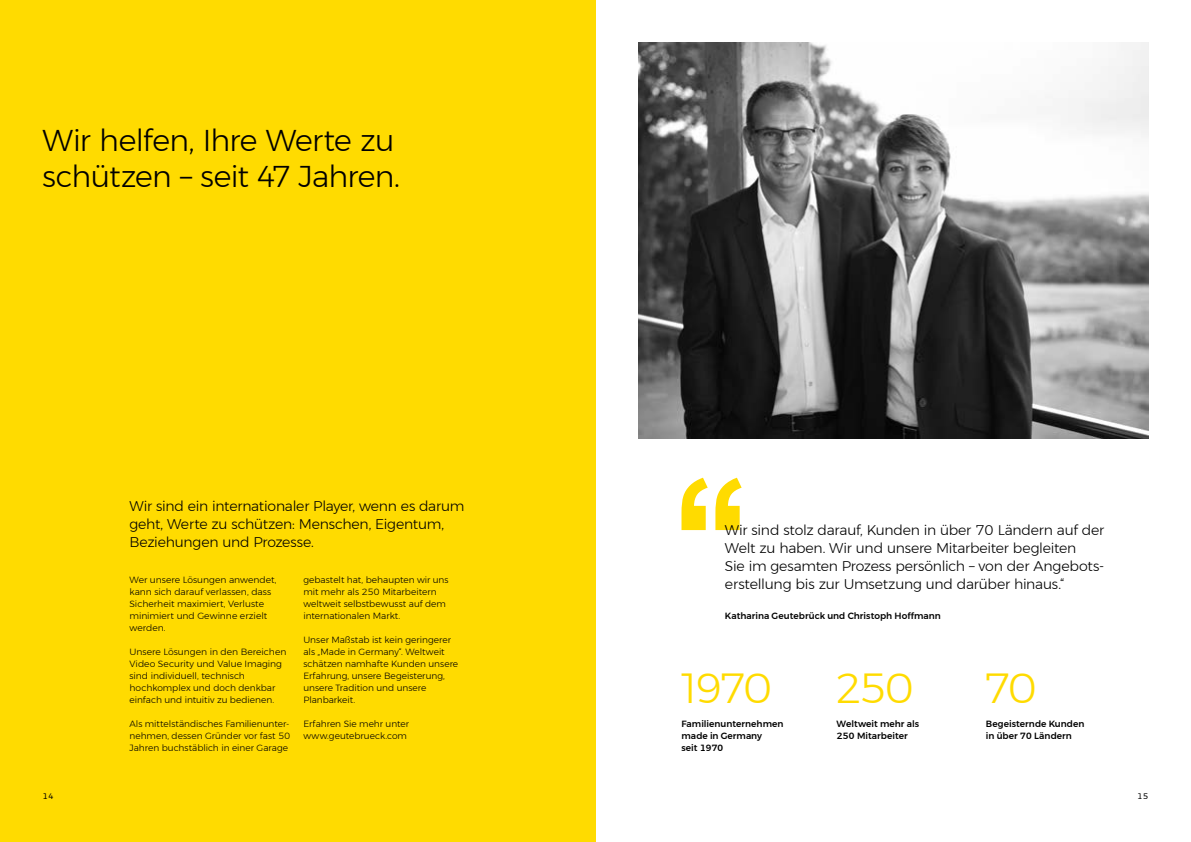
<style>
.page{position:relative;width:1191px;height:842px;background:#fff}
.page>*{position:absolute;margin:0;border:0;box-sizing:border-box;transform-origin:0 0}
.t1{font:300 42px "Montserrat";letter-spacing:-.035em;color:#ffdb00}
.t2{font:300 30px/36px "Montserrat";letter-spacing:-.025em;color:#000}
.t3{font:300 14px/18px "Montserrat";letter-spacing:-.015em;color:#000}
.t4{font:300 9px/12px "Montserrat";color:#000}
.t5{font:500 9px/12px "Montserrat";color:#000}
.t6{font:8px "Montserrat";color:#000}
</style>
<div class="page">
<div style="left:0;top:0;width:595px;height:842px;background:#ffdb00"></div>
<img style="left:638px;top:43px;width:510px;height:395px">
<svg style="left:681px;top:478px;width:60px;height:52px"></svg>
<h2 class="t2" style="left:43px;top:121px;width:359px">Wir helfen, Ihre Werte zu schützen – seit 47 Jahren.</h2>
<h3 class="t3" style="left:129px;top:496px;width:336px">Wir sind ein internationaler Player, wenn es darum geht, Werte zu schützen: Menschen, Eigentum,<br>Beziehungen und Prozesse.</h3>
<p class="t4" style="left:129px;top:573px;width:149px">Wer unsere Lösungen anwendet, kann sich darauf verlassen, dass<br>Sicherheit maximiert, Verluste minimiert und Gewinne erzielt werden.</p>
<p class="t4" style="left:129px;top:645px;width:158px">Unsere Lösungen in den Bereichen<br>Video Security und Value Imaging sind individuell, technisch hochkomplex und doch denkbar einfach und intuitiv zu bedienen.</p>
<p class="t4" style="left:129px;top:717px;width:163px">Als mittelständisches Familienunter&shy;nehmen, dessen Gründer vor fast 50<br>Jahren buchstäblich in einer Garage</p>
<p class="t4" style="left:303px;top:573px;width:147px">gebastelt hat, behaupten wir uns mit mehr als 250 Mitarbeitern weltweit selbstbewusst auf dem internationalen Markt.</p>
<p class="t4" style="left:303px;top:633px;width:156px">Unser Maßstab ist kein geringerer als „Made in Germany“. Weltweit schätzen namhafte Kunden unsere<br>Erfahrung, unsere Begeisterung, unsere Tradition und unsere<br>Planbarkeit.</p>
<p class="t4" style="left:303px;top:717px;width:107px">Erfahren Sie mehr unter www.geutebrueck.com</p>
<h3 class="t3" style="left:725px;top:520px;width:381px">Wir sind stolz darauf, Kunden in über 70 Ländern auf der Welt zu haben. Wir und unsere Mitarbeiter begleiten<br>Sie im gesamten Prozess persönlich – von der Angebots&shy;erstellung bis zur Umsetzung und darüber hinaus.“</h3>
<p class="t5" style="left:725px;top:609px;width:217px">Katharina Geutebrück und Christoph Hoffmann</p>
<h1 class="t1" style="left:681px;top:656px;width:92px">1970</h1>
<p class="t5" style="left:681px;top:717px;width:103px">Familienunternehmen made in Germany<br>seit 1970</p>
<h1 class="t1" style="left:836px;top:656px;width:79px">250</h1>
<p class="t5" style="left:836px;top:717px;width:84px">Weltweit mehr als<br>250 Mitarbeiter</p>
<h1 class="t1" style="left:986px;top:656px;width:53px">70</h1>
<p class="t5" style="left:986px;top:717px;width:100px">Begeisternde Kunden in über 70 Ländern</p>
<p class="t6" style="left:43px;top:790px;width:13px">14</p>
<p class="t6" style="left:1137px;top:790px;width:13px">15</p>
</div>
